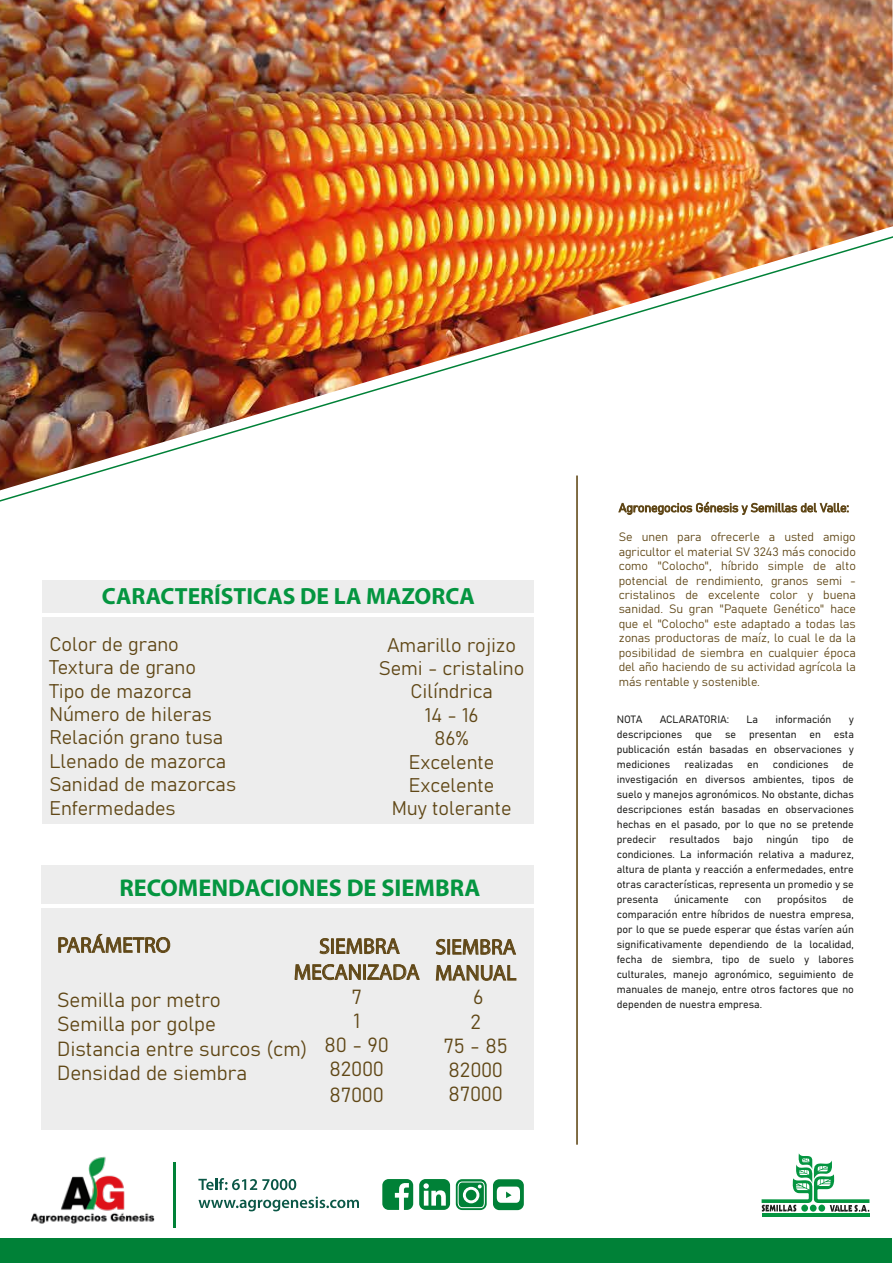
<style>
.page{position:relative;width:893px;height:1263px;background:#fff}
.page>*{position:absolute;margin:0;border:0;box-sizing:border-box;transform-origin:0 0}
.t1{font:700 24.3px "Myriad Pro";color:#049540}
.t2{font:700 23.55px "Myriad Pro";color:#049540}
.t3{font:21.6px/26px "Myriad Pro";color:#604716;text-align:center}
.t4{font:20.25px/24.3px "Bahnschrift";color:#604716;text-align:center}
.t5{font:19.5px/23.4px "Bahnschrift";color:#604716;text-align:center}
.t6{font:12px/14.4px "Bahnschrift";color:#604717;text-align:justify}
.t7{font:10.5px/15px "Bahnschrift";color:#1d1d1b;text-align:justify}
</style>
<div class="page">
<div style="left:41px;top:865px;width:493px;height:264px;background:#ededed"></div>
<div style="left:42px;top:580px;width:492px;height:244px;background:#ededed"></div>
<svg style="left:58px;top:933px;width:113px;height:20px"></svg>
<svg style="left:294px;top:938px;width:126px;height:43px"></svg>
<svg style="left:435px;top:938px;width:82px;height:43px"></svg>
<hr style="left:576px;top:475px;width:2px;height:670px;background:#604716">
<svg style="left:618px;top:506px;width:231px;height:9px"></svg>
<hr style="left:762px;top:1213px;width:107px;height:4px;background:#049540">
<svg style="left:762px;top:1153px;width:107px;height:59px"></svg>
<hr style="left:41px;top:613px;width:494px;height:4px;background:#fff">
<hr style="left:40px;top:904px;width:494px;height:3px;background:#fff">
<img style="left:30px;top:1156px;width:125px;height:68px">
<div style="left:0;top:1238px;width:892px;height:25px;background:#008137"></div>
<svg style="left:382px;top:1179px;width:31px;height:31px"></svg>
<svg style="left:419px;top:1179px;width:31px;height:31px"></svg>
<svg style="left:198px;top:1178px;width:98px;height:12px"></svg>
<svg style="left:199px;top:1196px;width:160px;height:15px"></svg>
<svg style="left:493px;top:1179px;width:31px;height:31px"></svg>
<svg style="left:456px;top:1179px;width:31px;height:31px"></svg>
<hr style="left:173px;top:1162px;width:3px;height:66px;background:#008137">
<svg style="left:457px;top:1181px;width:28px;height:27px"></svg>
<img style="left:0;top:0;width:893px;height:506px">
<h2 class="t2" style="left:102px;top:581px;width:375px">CARACTERÍSTICAS DE LA MAZORCA</h2>
<h3 class="t5" style="left:49px;top:631px;width:188px;text-align:left">Color de grano<br>Textura de grano<br>Tipo de mazorca<br>Número de hileras<br>Relación grano tusa<br>Llenado de mazorca<br>Sanidad de mazorcas<br>Enfermedades</h3>
<h3 class="t5" style="left:379px;top:632px;width:147px">Amarillo rojizo<br>Semi - cristalino<br>Cilíndrica<br>14 - 16<br>86%<br>Excelente<br>Excelente<br>Muy tolerante</h3>
<h1 class="t1" style="left:119px;top:872px;width:362px">RECOMENDACIONES DE SIEMBRA</h1>
<h3 class="t3" style="left:57px;top:932px;width:115px">PARÁMETRO</h3>
<h3 class="t3" style="left:294px;top:933px;width:127px">SIEMBRA<br>MECANIZADA</h3>
<h3 class="t4" style="left:324px;top:983px;width:66px">7<br>1<br>80 - 90<br>82000<br>87000</h3>
<h3 class="t3" style="left:435px;top:934px;width:83px;text-align:left">SIEMBRA<br>MANUAL</h3>
<h3 class="t4" style="left:444px;top:984px;width:66px">6<br>2<br>75 - 85<br>82000<br>87000</h3>
<h3 class="t4" style="left:57px;top:986px;width:252px;text-align:left">Semilla por metro<br>Semilla por golpe<br>Distancia entre surcos (cm)<br>Densidad de siembra</h3>
<p class="t6" style="left:619px;top:529px;width:239px">Se unen para ofrecerle a usted amigo agricultor el material SV 3243 más conocido como "Colocho", híbrido simple de alto potencial de rendimiento, granos semi - cristalinos de excelente color y buena sanidad. Su gran "Paquete Genético" hace que el "Colocho" este adaptado a todas las zonas productoras de maíz, lo cual le da la posibilidad de siembra en cualquier época del año haciendo de su actividad agrícola la más rentable y sostenible.</p>
<p class="t7" style="left:617px;top:711px;width:27px">NOTA</p>
<p class="t7" style="left:660px;top:711px;width:71px">ACLARATORIA:</p>
<p class="t7" style="left:747px;top:711px;width:13px">La</p>
<p class="t7" style="left:776px;top:711px;width:57px">información</p>
<p class="t7" style="left:617px;top:711px;width:239px;text-indent:232px">y descripciones que se presentan en esta publicación están basadas en observaciones y mediciones</p>
<p class="t7" style="left:617px;top:756px;width:239px;text-indent:226px">de investigación en diversos ambientes, tipos de suelo y manejos agronómicos. No obstante, dichas descripciones están basadas en observaciones hechas en el pasado, por lo que no se pretende predecir</p>
<p class="t7" style="left:684px;top:756px;width:50px">realizadas</p>
<p class="t7" style="left:747px;top:756px;width:13px">en</p>
<p class="t7" style="left:773px;top:756px;width:57px">condiciones</p>
<p class="t7" style="left:670px;top:831px;width:52px">resultados</p>
<p class="t7" style="left:733px;top:831px;width:21px">bajo</p>
<p class="t7" style="left:766px;top:831px;width:33px">ningún</p>
<p class="t7" style="left:812px;top:831px;width:19px">tipo</p>
<p class="t7" style="left:617px;top:831px;width:239px;text-indent:226px">de condiciones. La información relativa a madurez, altura de planta y reacción a enfermedades, entre otras características, representa un promedio y se presenta</p>
<p class="t7" style="left:674px;top:891px;width:56px">únicamente</p>
<p class="t7" style="left:744px;top:891px;width:18px">con</p>
<p class="t7" style="left:777px;top:891px;width:51px">propósitos</p>
<p class="t7" style="left:617px;top:891px;width:239px;text-indent:226px">de comparación entre híbridos de nuestra empresa, por lo que se puede esperar que éstas varíen aún significativamente dependiendo de la localidad, fecha de siembra, tipo de suelo y labores culturales, manejo agronómico, seguimiento de manuales de manejo, entre otros factores que no dependen de nuestra empresa.</p>
</div>
